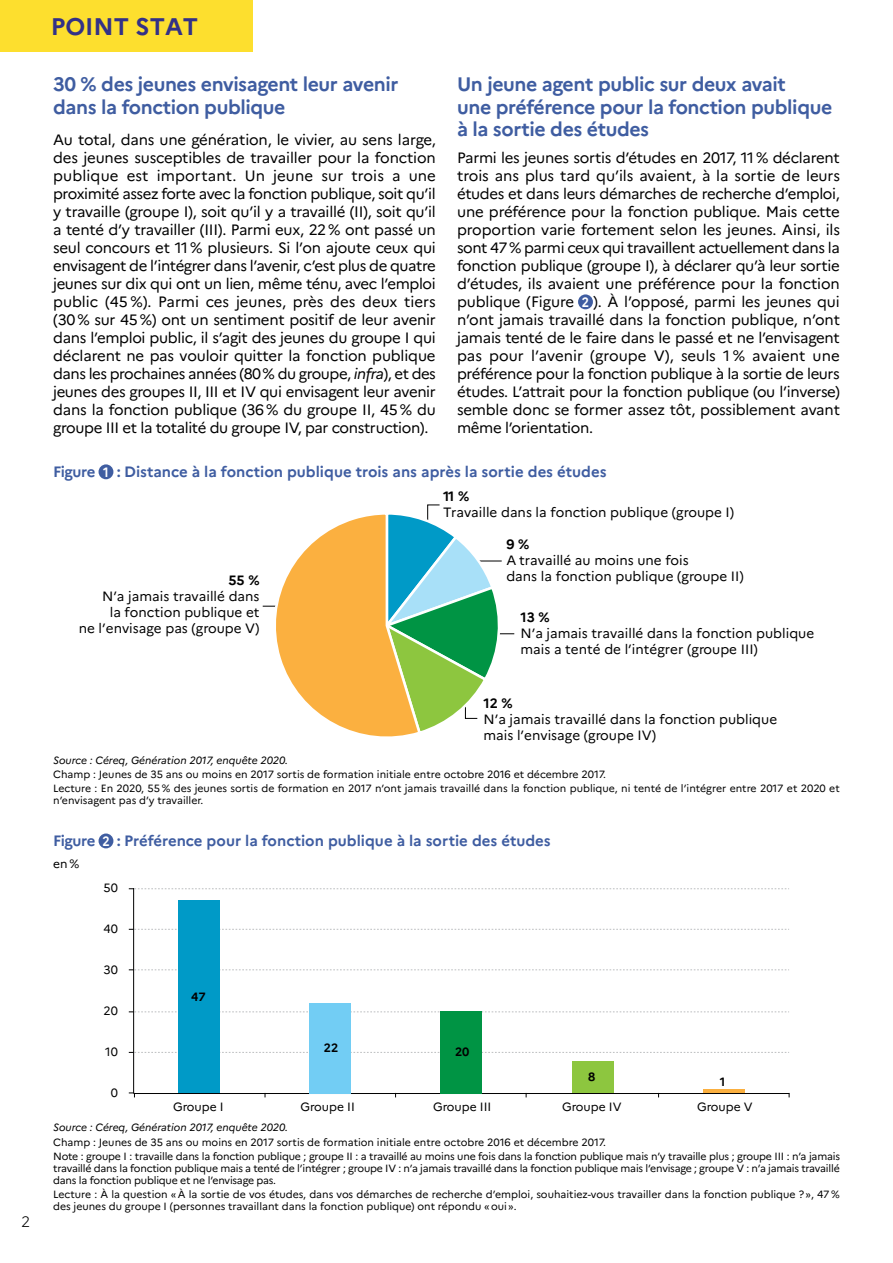
<style>
.page{position:relative;width:893px;height:1263px;background:#fff}
.page>*{position:absolute;margin:0;border:0;box-sizing:border-box;transform-origin:0 0}
.t1{font:700 24px "Marianne";color:#333187}
.t2{font:700 19.5px/22.5px "Marianne";letter-spacing:-.02em;color:#3f5da1}
.t3{font:15px/18px "Marianne";letter-spacing:-.025em;color:#000;text-align:justify}
.t4{font:700 15px "Marianne";color:#3f5da1}
.t5{font:300 15px "Marianne";color:#000}
.t6{font:13.5px/16.2px "Marianne";color:#000}
.t7{font:700 13.5px "Marianne";color:#000}
.t8{font:12px "Marianne";color:#000}
.t9{font:700 12px "Marianne";color:#000}
.t10{font:10.5px/14.1px "Marianne";letter-spacing:-.005em;color:#000}
.t11{font:italic 10.5px "Marianne";color:#000}
.s1{font-style:italic}
.s2{font-weight:700;font-size:13.5px;color:#fff}
.s3{font-size:13.5px;color:#fff}
</style>
<div class="page">
<div style="left:0;top:0;width:252px;height:52px;background:#fddf2e"></div>
<div style="left:578px;top:294px;width:15px;height:15px;background:#3f5da1;border-radius:50%"></div>
<div style="left:179px;top:900px;width:41px;height:193px;background:#009ac7"></div>
<div style="left:572px;top:1060px;width:41px;height:33px;background:#8dc63f"></div>
<hr style="left:703px;top:1089px;width:41px;height:4px;background:#fbb040">
<hr style="left:133px;top:888px;width:1px;height:205px;background:#000">
<svg style="left:129px;top:1052px;width:660px;height:1px"></svg>
<svg style="left:129px;top:1011px;width:660px;height:1px"></svg>
<svg style="left:129px;top:969px;width:660px;height:1px"></svg>
<svg style="left:129px;top:929px;width:660px;height:1px"></svg>
<svg style="left:129px;top:888px;width:660px;height:1px"></svg>
<hr style="left:134px;top:1093px;width:655px;height:1px;background:#000">
<svg style="left:129px;top:1092px;width:6px;height:5px"></svg>
<div style="left:310px;top:1003px;width:41px;height:90px;background:#72cdf4"></div>
<div style="left:441px;top:1011px;width:41px;height:82px;background:#009444"></div>
<div style="left:99px;top:833px;width:14px;height:15px;background:#3f5da1;border-radius:50%"></div>
<hr style="left:483px;top:633px;width:31px;height:1px;background:#000">
<svg style="left:262px;top:504px;width:241px;height:233px"></svg>
<div style="left:99px;top:464px;width:14px;height:15px;background:#3f5da1;border-radius:50%"></div>
<p class="t5" style="left:21px;top:1213px;width:10px">2</p>
<h1 class="t1" style="left:51px;top:12px;width:149px">POINT STAT</h1>
<h2 class="t2" style="left:53px;top:73px;width:347px">30 % des jeunes envisagent leur avenir dans la fonction publique</h2>
<p class="t3" style="left:53px;top:130px;width:384px">Au total, dans une génération, le vivier, au sens large, des jeunes susceptibles de travailler pour la fonction publique est important. Un jeune sur trois a une proximité assez forte avec la fonction publique, soit qu’il y travaille (groupe I), soit qu’il y a travaillé (II), soit qu’il a tenté d’y travailler (III). Parmi eux, 22% ont passé un seul concours et 11% plusieurs. Si l’on ajoute ceux qui envisagent de l’intégrer dans l’avenir, c’est plus de quatre jeunes sur dix qui ont un lien, même ténu, avec l’emploi public (45 %). Parmi ces jeunes, près des deux tiers (30% sur 45%) ont un sentiment positif de leur avenir dans l’emploi public, il s’agit des jeunes du groupe I qui déclarent ne pas vouloir quitter la fonction publique dans les prochaines années (80% du groupe, <span class="s1">infra</span>), et des jeunes des groupes II, III et IV qui envisagent leur avenir dans la fonction publique (36% du groupe II, 45% du groupe III et la totalité du groupe IV, par construction).</p>
<h2 class="t2" style="left:457px;top:73px;width:377px">Un jeune agent public sur deux avait<br>une préférence pour la fonction publique à la sortie des études</h2>
<p class="t3" style="left:457px;top:148px;width:384px">Parmi les jeunes sortis d’études en 2017, 11% déclarent trois ans plus tard qu’ils avaient, à la sortie de leurs études et dans leurs démarches de recherche d’emploi, une préférence pour la fonction publique. Mais cette proportion varie fortement selon les jeunes. Ainsi, ils sont 47% parmi ceux qui travaillent actuellement dans la fonction publique (groupe I), à déclarer qu’à leur sortie d’études, ils avaient une préférence pour la fonction publique (Figure <span class="s2">2</span> ). À l’opposé, parmi les jeunes qui n’ont jamais travaillé dans la fonction publique, n’ont jamais tenté de le faire dans le passé et ne l’envisagent pas pour l’avenir (groupe V), seuls 1 % avaient une préférence pour la fonction publique à la sortie de leurs études. L’attrait pour la fonction publique (ou l’inverse) semble donc se former assez tôt, possiblement avant même l’orientation.</p>
<p class="t4" style="left:53px;top:462px;width:555px">Figure <span class="s3">1</span> : Distance à la fonction publique trois ans après la sortie des études</p>
<p class="t7" style="left:229px;top:571px;width:33px">55 %</p>
<p class="t6" style="left:79px;top:588px;width:182px;text-align:right">N’a jamais travaillé dans<br>la fonction publique et<br>ne l’envisage pas (groupe V)</p>
<p class="t7" style="left:443px;top:488px;width:28px">11 %</p>
<p class="t6" style="left:443px;top:504px;width:293px">Travaille dans la fonction publique (groupe I)</p>
<p class="t7" style="left:506px;top:536px;width:24px">9 %</p>
<p class="t6" style="left:506px;top:552px;width:239px">A travaillé au moins une fois<br>dans la fonction publique (groupe II)</p>
<p class="t7" style="left:520px;top:609px;width:31px">13 %</p>
<p class="t6" style="left:520px;top:625px;width:295px">N’a jamais travaillé dans la fonction publique mais a tenté de l’intégrer (groupe III)</p>
<p class="t7" style="left:483px;top:695px;width:31px">12 %</p>
<p class="t6" style="left:483px;top:711px;width:295px">N’a jamais travaillé dans la fonction publique mais l’envisage (groupe IV)</p>
<p class="t11" style="left:53px;top:754px;width:236px">Source : Céreq, Génération 2017, enquête 2020.</p>
<p class="t10" style="left:53px;top:767px;width:788px">Champ : Jeunes de 35 ans ou moins en 2017 sortis de formation initiale entre octobre 2016 et décembre 2017.<br>Lecture : En 2020, 55 % des jeunes sortis de formation en 2017 n’ont jamais travaillé dans la fonction publique, ni tenté de l’intégrer entre 2017 et 2020 et</p>
<p class="t10" style="left:53px;top:793px;width:152px">n’envisagent pas d’y travailler.</p>
<p class="t4" style="left:53px;top:831px;width:499px">Figure <span class="s3">2</span> : Préférence pour la fonction publique à la sortie des études</p>
<p class="t8" style="left:53px;top:857px;width:28px">en%</p>
<p class="t8" style="left:104px;top:880px;width:16px">50</p>
<p class="t8" style="left:104px;top:921px;width:16px">40</p>
<p class="t8" style="left:104px;top:962px;width:16px">30</p>
<p class="t8" style="left:104px;top:1003px;width:16px">20</p>
<p class="t8" style="left:105px;top:1045px;width:14px">10</p>
<p class="t8" style="left:111px;top:1086px;width:9px">0</p>
<p class="t9" style="left:191px;top:989px;width:16px">47</p>
<p class="t9" style="left:324px;top:1040px;width:16px">22</p>
<p class="t9" style="left:455px;top:1044px;width:16px">20</p>
<p class="t9" style="left:588px;top:1069px;width:9px">8</p>
<p class="t9" style="left:720px;top:1074px;width:7px">1</p>
<p class="t8" style="left:173px;top:1099px;width:52px">Groupe I</p>
<p class="t8" style="left:300px;top:1099px;width:56px">Groupe II</p>
<p class="t8" style="left:433px;top:1099px;width:60px">Groupe III</p>
<p class="t8" style="left:562px;top:1099px;width:61px">Groupe IV</p>
<p class="t8" style="left:697px;top:1099px;width:57px">Groupe V</p>
<p class="t11" style="left:53px;top:1121px;width:236px">Source : Céreq, Génération 2017, enquête 2020.</p>
<p class="t10" style="left:53px;top:1135px;width:788px">Champ : Jeunes de 35 ans ou moins en 2017 sortis de formation initiale entre octobre 2016 et décembre 2017.<br>Note : groupe I : travaille dans la fonction publique ; groupe II : a travaillé au moins une fois dans la fonction publique mais n’y travaille plus ; groupe III : n’a jamais</p>
<p class="t10" style="left:53px;top:1162px;width:788px;line-height:12px">travaillé dans la fonction publique mais a tenté de l’intégrer ; groupe IV : n’a jamais travaillé dans la fonction publique mais l’envisage ; groupe V : n’a jamais travaillé dans la fonction publique et ne l’envisage pas.</p>
<p class="t10" style="left:53px;top:1188px;width:788px;line-height:12px">Lecture : À la question «À la sortie de vos études, dans vos démarches de recherche d’emploi, souhaitiez-vous travailler dans la fonction publique ?», 47 % des jeunes du groupe I (personnes travaillant dans la fonction publique) ont répondu «oui».</p>
</div>
